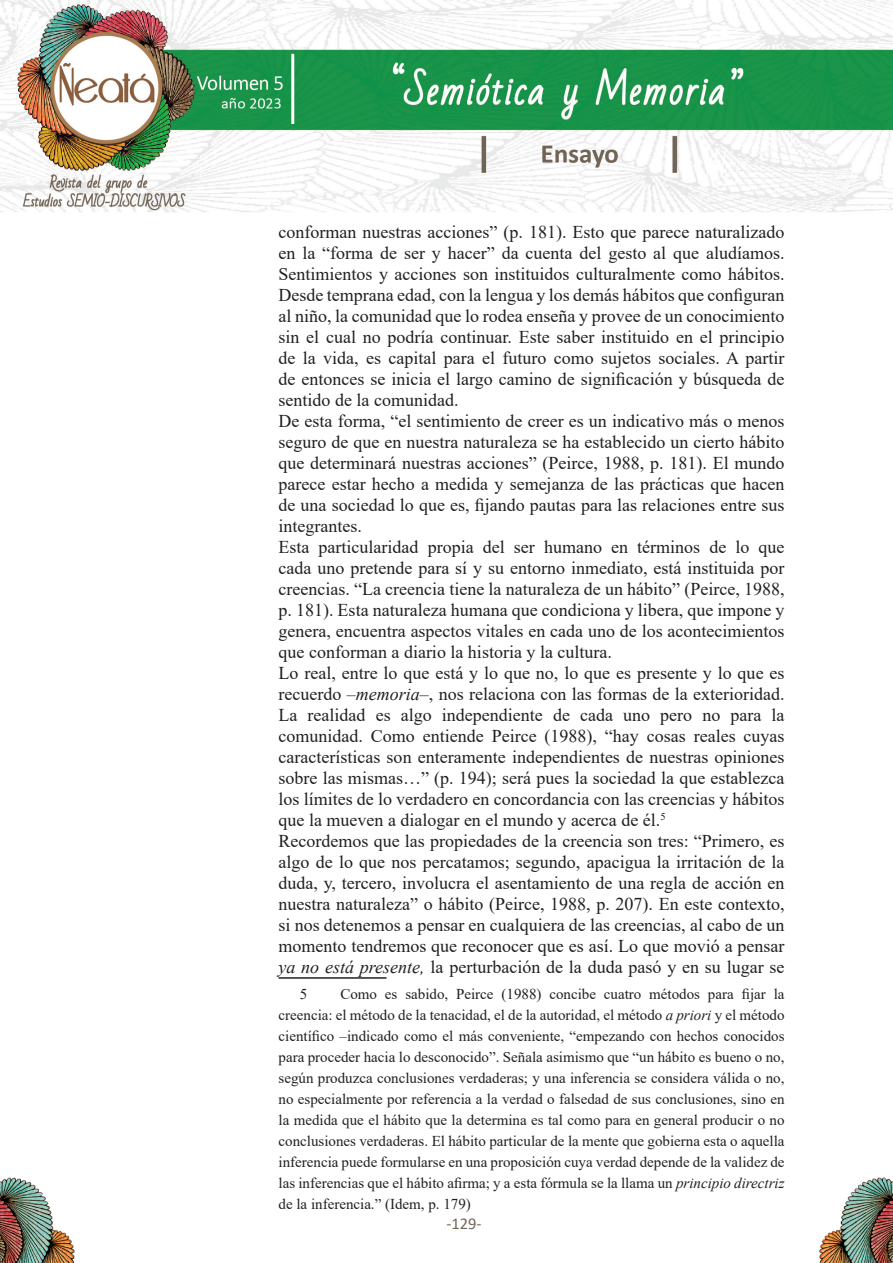
<style>
.page{position:relative;width:893px;height:1263px;background:#fff}
.page>*{position:absolute;margin:0;border:0;box-sizing:border-box;transform-origin:0 0}
.t1{font:18px/21px "Times New Roman";color:#231f20;text-align:justify}
.t2{font:16.5px "Calibri";color:#72685a}
.Texto_nota_pie{font:15px/21px "Times New Roman";color:#231f20;text-align:justify}
.s1{font-style:italic}
</style>
<div class="page">
<img style="left:819px;top:1178px;width:74px;height:85px">
<img style="left:0;top:1178px;width:75px;height:85px">
<img style="left:0;top:0;width:893px;height:212px">
<hr style="left:279px;top:977px;width:108px;height:2px;background:#231f20">
<p class="t1" style="left:279px;top:221px;width:508px">conforman nuestras acciones” (p. 181). Esto que parece naturalizado en la “forma de ser y hacer” da cuenta del gesto al que aludíamos.<br>Sentimientos y acciones son instituidos culturalmente como hábitos.<br>Desde temprana edad, con la lengua y los demás hábitos que configuran al niño, la comunidad que lo rodea enseña y provee de un conocimiento sin el cual no podría continuar. Este saber instituido en el principio de la vida, es capital para el futuro como sujetos sociales. A partir de entonces se inicia el largo camino de significación y búsqueda de sentido de la comunidad.</p>
<p class="t1" style="left:279px;top:410px;width:508px">De esta forma, “el sentimiento de creer es un indicativo más o menos seguro de que en nuestra naturaleza se ha establecido un cierto hábito que determinará nuestras acciones” (Peirce, 1988, p. 181). El mundo parece estar hecho a medida y semejanza de las prácticas que hacen de una sociedad lo que es, fijando pautas para las relaciones entre sus integrantes.</p>
<p class="t1" style="left:279px;top:536px;width:508px">Esta particularidad propia del ser humano en términos de lo que cada uno pretende para sí y su entorno inmediato, está instituida por creencias. “La creencia tiene la naturaleza de un hábito” (Peirce, 1988, p. 181). Esta naturaleza humana que condiciona y libera, que impone y genera, encuentra aspectos vitales en cada uno de los acontecimientos que conforman a diario la historia y la cultura.</p>
<p class="t1" style="left:279px;top:662px;width:508px">Lo real, entre lo que está y lo que no, lo que es presente y lo que es recuerdo –<span class="s1">memoria</span>–, nos relaciona con las formas de la exterioridad.<br>La realidad es algo independiente de cada uno pero no para la comunidad. Como entiende Peirce (1988), “hay cosas reales cuyas características son enteramente independientes de nuestras opiniones sobre las mismas…” (p. 194); será pues la sociedad la que establezca los límites de lo verdadero en concordancia con las creencias y hábitos que la mueven a dialogar en el mundo y acerca de él.<sup>5</sup></p>
<p class="t1" style="left:279px;top:830px;width:508px">Recordemos que las propiedades de la creencia son tres: “Primero, es algo de lo que nos percatamos; segundo, apacigua la irritación de la duda, y, tercero, involucra el asentamiento de una regla de acción en nuestra naturaleza” o hábito (Peirce, 1988, p. 207). En este contexto, si nos detenemos a pensar en cualquiera de las creencias, al cabo de un momento tendremos que reconocer que es así. Lo que movió a pensar <span class="s1">ya no está presente,</span> la perturbación de la duda pasó y en su lugar se</p>
<p class="Texto_nota_pie" style="left:300px;top:983px;width:9px">5</p>
<p class="Texto_nota_pie" style="left:279px;top:983px;width:508px;text-indent:62px">Como es sabido, Peirce (1988) concibe cuatro métodos para fijar la creencia: el método de la tenacidad, el de la autoridad, el método <span class="s1">a priori</span> y el método científico –indicado como el más conveniente, “empezando con hechos conocidos para proceder hacia lo desconocido”. Señala asimismo que “un hábito es bueno o no, según produzca conclusiones verdaderas; y una inferencia se considera válida o no, no especialmente por referencia a la verdad o falsedad de sus conclusiones, sino en la medida que el hábito que la determina es tal como para en general producir o no conclusiones verdaderas. El hábito particular de la mente que gobierna esta o aquella inferencia puede formularse en una proposición cuya verdad depende de la validez de las inferencias que el hábito afirma; y a esta fórmula se la llama un <span class="s1">principio directriz </span>de la inferencia.” (Idem, p. 179)</p>
<p class="t2" style="left:446px;top:1212px;width:37px">-129-</p>
</div>
